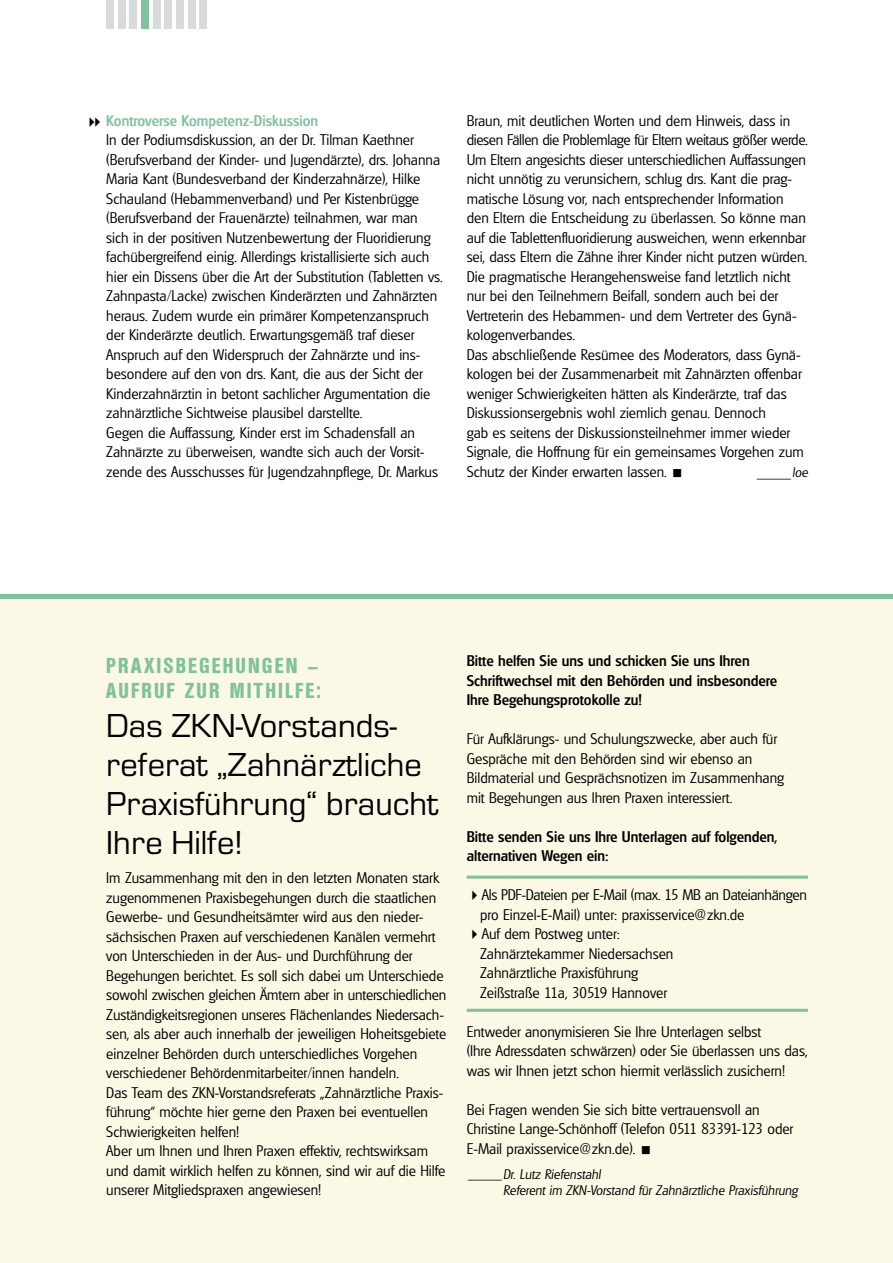
<style>
.page{position:relative;width:893px;height:1263px;background:#fff}
.page>*{position:absolute;margin:0;border:0;box-sizing:border-box;transform-origin:0 0}
.t1{font:34.5px/39px "Micro Square";color:#000}
.t2{font:700 condensed 21px/25.2px "Olympia";letter-spacing:.1em;color:#80c29c}
.t3{font:300 15px/19.5px "Glasgow";color:#000}
.t4{font:500 15px/19.5px "Glasgow";color:#000}
.t5{font:500 15px "Glasgow";color:#80c29c}
.t6{font:italic 300 13.5px/16.2px "Glasgow";color:#000}
.t7{font:italic 300 13.5px "Glasgow";color:#000;scale:2.7 1}
</style>
<div class="page">
<div style="left:106px;top:0;width:8px;height:28px;background:#d9dadb"></div>
<div style="left:118px;top:0;width:8px;height:28px;background:#d9dadb"></div>
<div style="left:130px;top:0;width:7px;height:28px;background:#d9dadb"></div>
<div style="left:141px;top:0;width:8px;height:28px;background:#80c29c"></div>
<div style="left:153px;top:0;width:8px;height:28px;background:#d9dadb"></div>
<div style="left:165px;top:0;width:7px;height:28px;background:#d9dadb"></div>
<div style="left:176px;top:0;width:8px;height:28px;background:#d9dadb"></div>
<div style="left:188px;top:0;width:8px;height:28px;background:#d9dadb"></div>
<div style="left:200px;top:0;width:7px;height:28px;background:#d9dadb"></div>
<div style="left:0;top:594px;width:893px;height:669px;background:#fbf8e6"></div>
<hr style="left:467px;top:876px;width:341px;height:3px;background:#80c29c">
<hr style="left:467px;top:1009px;width:341px;height:3px;background:#80c29c">
<hr style="left:0;top:594px;width:893px;height:4px;background:#80c29c">
<p class="t5" style="left:106px;top:111px;width:213px">Kontroverse Kompetenz-Diskussion</p>
<p class="t3" style="left:106px;top:130px;width:338px">In der Podiumsdiskussion, an der Dr. Tilman Kaethner (Berufsverband der Kinder- und Jugendärzte), drs. Johanna Maria Kant (Bundesverband der Kinderzahnärze), Hilke Schauland (Hebammenverband) und Per Kistenbrügge (Berufsverband der Frauenärzte) teilnahmen, war man sich in der positiven Nutzenbewertung der Fluoridierung fachübergreifend einig. Allerdings kristallisierte sich auch hier ein Dissens über die Art der Substitution (Tabletten vs.<br>Zahnpasta/Lacke) zwischen Kinderärzten und Zahnärzten heraus. Zudem wurde ein primärer Kompetenzanspruch der Kinderärzte deutlich. Erwartungsgemäß traf dieser Anspruch auf den Widerspruch der Zahnärzte und ins&shy;besondere auf den von drs. Kant, die aus der Sicht der Kinderzahnärztin in betont sachlicher Argumentation die zahnärztliche Sichtweise plausibel darstellte.<br>Gegen die Auffassung, Kinder erst im Schadensfall an Zahnärzte zu überweisen, wandte sich auch der Vorsit&shy;zende des Ausschusses für Jugendzahnpflege, Dr. Markus</p>
<p class="t3" style="left:467px;top:111px;width:343px">Braun, mit deutlichen Worten und dem Hinweis, dass in diesen Fällen die Problemlage für Eltern weitaus größer werde.<br>Um Eltern angesichts dieser unterschiedlichen Auffassungen nicht unnötig zu verunsichern, schlug drs. Kant die prag&shy;matische Lösung vor, nach entsprechender Information den Eltern die Entscheidung zu überlassen. So könne man auf die Tablettenfluoridierung ausweichen, wenn erkennbar sei, dass Eltern die Zähne ihrer Kinder nicht putzen würden.<br>Die pragmatische Herangehensweise fand letztlich nicht nur bei den Teilnehmern Beifall, sondern auch bei der Vertreterin des Hebammen- und dem Vertreter des Gynä&shy;kologenverbandes.<br>Das abschließende Resümee des Moderators, dass Gynä&shy;kologen bei der Zusammenarbeit mit Zahnärzten offenbar weniger Schwierigkeiten hätten als Kinderärzte, traf das Diskussionsergebnis wohl ziemlich genau. Dennoch<br>gab es seitens der Diskussionsteilnehmer immer wieder Signale, die Hoffnung für ein gemeinsames Vorgehen zum Schutz der Kinder erwarten lassen. ▪</p>
<p class="t7" style="left:756px;top:471px;width:15px">—</p>
<p class="t6" style="left:792px;top:464px;width:17px">loe</p>
<h2 class="t2" style="left:106px;top:652px;width:216px">PRAXISBEGEHUNGEN –<br>AUFRUF ZUR MITHILFE:</h2>
<h1 class="t1" style="left:106px;top:707px;width:334px">Das ZKN-Vorstands&shy;referat „Zahnärztliche<br>Praxisführung“ braucht<br>Ihre Hilfe!</h1>
<p class="t3" style="left:106px;top:868px;width:342px">Im Zusammenhang mit den in den letzten Monaten stark zugenommenen Praxisbegehungen durch die staatlichen Gewerbe- und Gesundheitsämter wird aus den nieder&shy;sächsischen Praxen auf verschiedenen Kanälen vermehrt von Unterschieden in der Aus- und Durchführung der Begehungen berichtet. Es soll sich dabei um Unterschiede sowohl zwischen gleichen Ämtern aber in unterschiedlichen Zuständigkeitsregionen unseres Flächenlandes Niedersach&shy;sen, als aber auch innerhalb der jeweiligen Hoheitsgebiete einzelner Behörden durch unterschiedliches Vorgehen verschiedener Behördenmitarbeiter/innen handeln.<br>Das Team des ZKN-Vorstandsreferats „Zahnärztliche Praxis&shy;führung“ möchte hier gerne den Praxen bei eventuellen Schwierigkeiten helfen!<br>Aber um Ihnen und Ihren Praxen effektiv, rechtswirksam und damit wirklich helfen zu können, sind wir auf die Hilfe unserer Mitgliedspraxen angewiesen!</p>
<p class="t4" style="left:467px;top:651px;width:312px">Bitte helfen Sie uns und schicken Sie uns Ihren<br>Schriftwechsel mit den Behörden und insbesondere<br>Ihre Begehungsprotokolle zu!</p>
<p class="t3" style="left:467px;top:729px;width:319px">Für Aufklärungs- und Schulungszwecke, aber auch für Gespräche mit den Behörden sind wir ebenso an Bildmaterial und Gesprächsnotizen im Zusammenhang mit Begehungen aus Ihren Praxen interessiert.</p>
<p class="t4" style="left:467px;top:826px;width:312px">Bitte senden Sie uns Ihre Unterlagen auf folgenden, alternativen Wegen ein:</p>
<p class="t3" style="left:480px;top:885px;width:328px">Als PDF-Dateien per E-Mail (max. 15 MB an Dateianhängen pro Einzel-E-Mail) unter: praxisservice@zkn.de<br>Auf dem Postweg unter:<br>Zahnärztekammer Niedersachsen<br>Zahnärztliche Praxisführung<br>Zeißstraße 11a, 30519 Hannover</p>
<p class="t3" style="left:467px;top:1022px;width:342px">Entweder anonymisieren Sie Ihre Unterlagen selbst<br>(Ihre Adressdaten schwärzen) oder Sie überlassen uns das, was wir Ihnen jetzt schon hiermit verlässlich zusichern!</p>
<p class="t3" style="left:467px;top:1100px;width:328px">Bei Fragen wenden Sie sich bitte vertrauensvoll an<br>Christine Lange-Schönhoff (Telefon 0511 83391-123 oder<br>E-Mail praxisservice@zkn.de). ▪</p>
<p class="t7" style="left:467px;top:1172px;width:15px">—</p>
<p class="t6" style="left:503px;top:1165px;width:296px">Dr. Lutz Riefenstahl<br>Referent im ZKN-Vorstand für Zahnärztliche Praxisführung</p>
</div>
